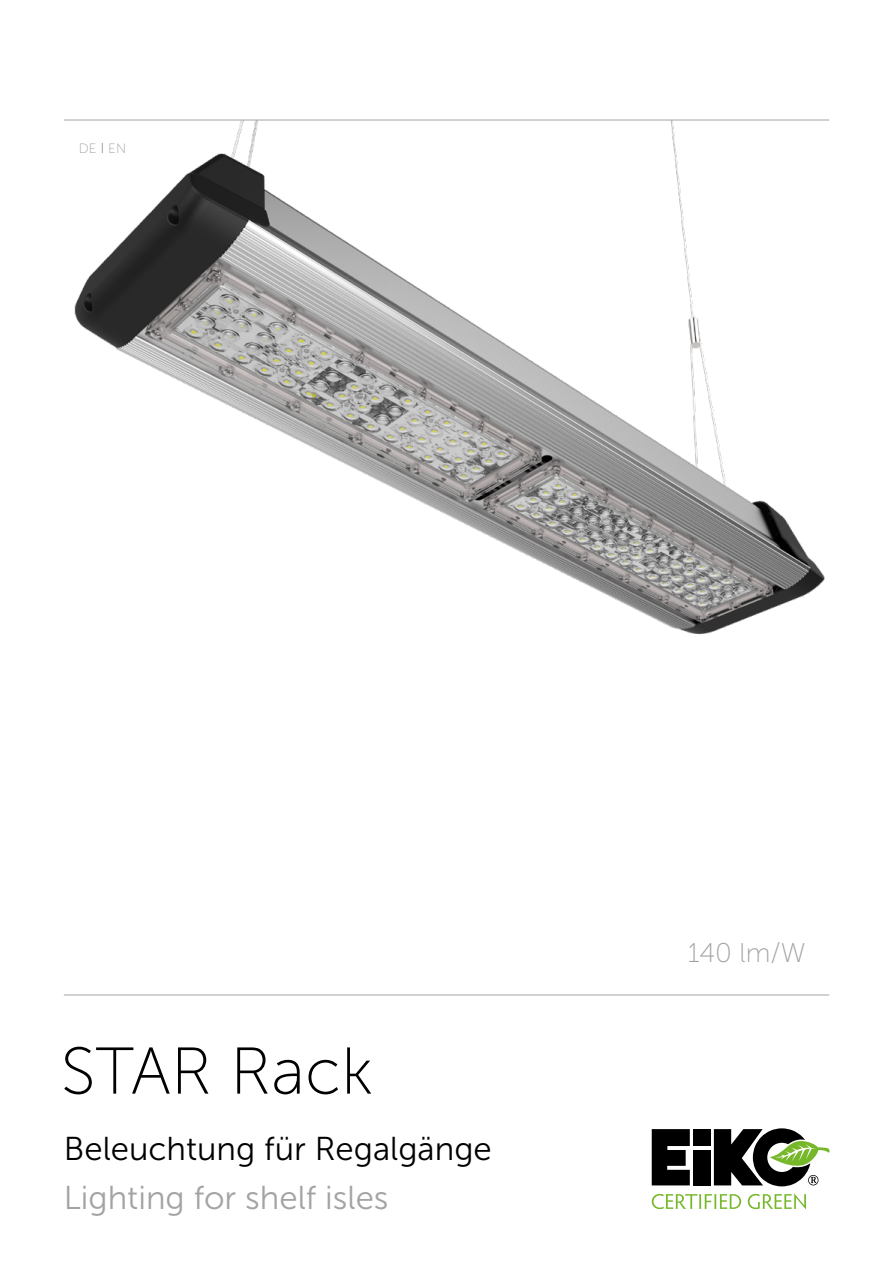
<style>
.page{position:relative;width:893px;height:1263px;background:#fff}
.page>*{position:absolute;margin:0;border:0;box-sizing:border-box;transform-origin:0 0}
.Title_DE_EN{font:66px "Museo Sans 100";color:#000}
.Subtitle_DE{font:33px "Museo Sans 300";color:#000}
.Subtitle_EN{font:33px "Museo Sans 300";color:#a3a3a3}
.Title_Picture_Additi{font:27px "Museo Sans 100";color:#a3a3a3}
.Language_Indicator{font:13.5px "Museo Sans 100";color:#a3a3a3}
</style>
<div class="page">
<img style="left:74px;top:121px;width:751px;height:514px">
<svg style="left:652px;top:1128px;width:178px;height:81px"></svg>
<hr style="left:64px;top:120px;width:765px;height:1px;background:#a3a3a3">
<hr style="left:64px;top:995px;width:765px;height:1px;background:#a3a3a3">
<p class="Language_Indicator" style="left:79px;top:141px;width:19px">DE</p>
<p class="Language_Indicator" style="left:108px;top:141px;width:19px">EN</p>
<p class="Title_DE_EN" style="left:61px;top:1036px;width:314px">STAR Rack</p>
<p class="Subtitle_DE" style="left:64px;top:1130px;width:429px">Beleuchtung für Regalgänge</p>
<p class="Subtitle_EN" style="left:64px;top:1180px;width:326px">Lighting for shelf isles</p>
<p class="Title_Picture_Additi" style="left:688px;top:938px;width:119px">140 lm/W</p>
</div>
